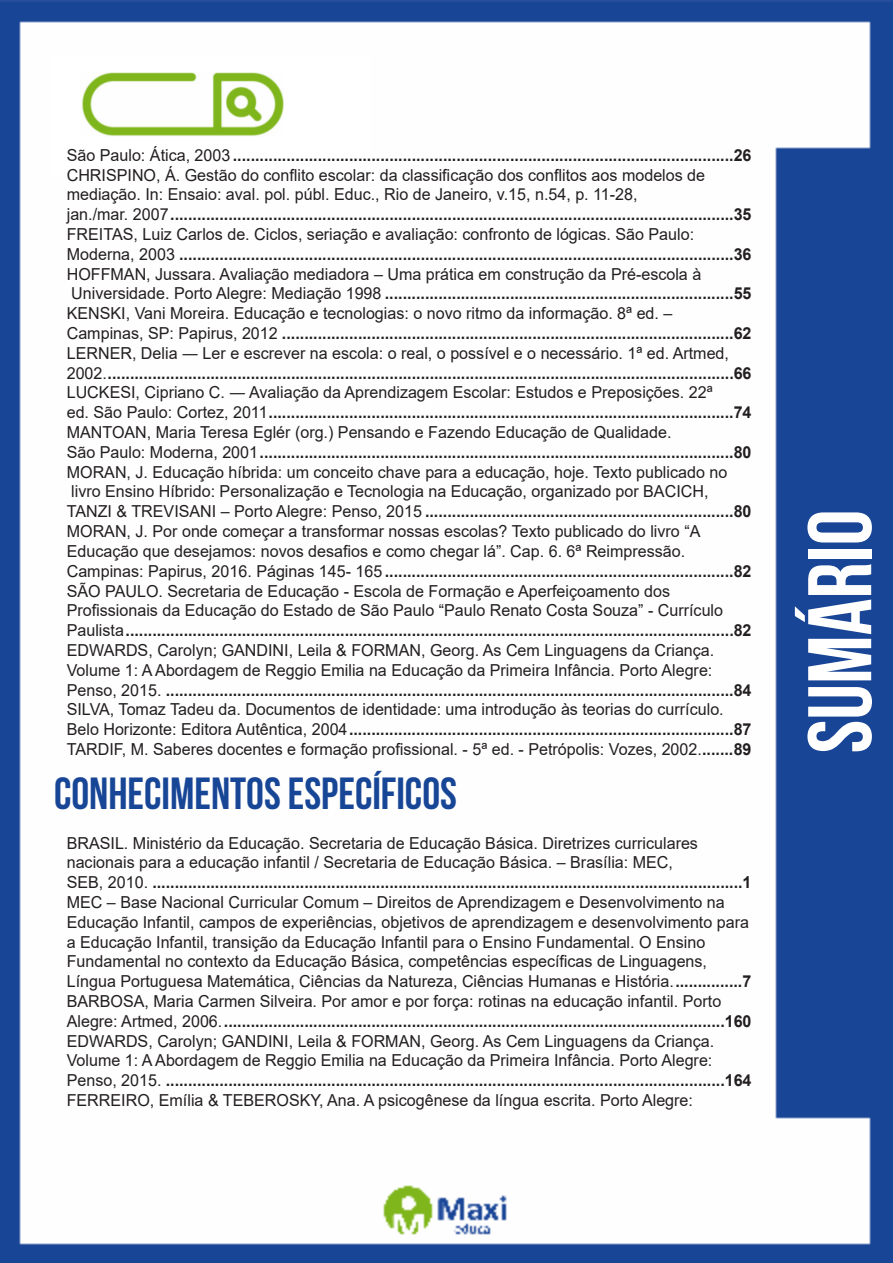
<style>
.page{position:relative;width:893px;height:1263px;background:#fff}
.page>*{position:absolute;margin:0;border:0;box-sizing:border-box;transform-origin:0 0}
.t1{font:700 90px "Bebas Neue";color:#fff}
.t2{font:700 45px "Bebas Neue";color:#184696}
.t3{font:16.5px "Arial";color:#231f20}
.t4{font:700 16.5px "Arial";color:#231f20}
.s1{font-weight:400}
.s2{font-weight:700}
</style>
<div class="page">
<img style="left:0;top:0;width:893px;height:1263px">
<div style="left:53px;top:55px;width:317px;height:121px;background:#fff"></div>
<img style="left:82px;top:72px;width:201px;height:64px">
<p class="t4" style="left:67px;top:143px;width:686px"><span class="s1">São Paulo: Ática, 2003</span> ................................................................................................................26</p>
<p class="t3" style="left:67px;top:163px;width:640px">CHRISPINO, Á. Gestão do conflito escolar: da classificação dos conflitos aos modelos de</p>
<p class="t3" style="left:67px;top:183px;width:572px">mediação. In: Ensaio: aval. pol. públ. Educ., Rio de Janeiro, v.15, n.54, p. 11-28,</p>
<p class="t4" style="left:67px;top:203px;width:686px"><span class="s1">jan./mar. 2007</span>..............................................................................................................................35</p>
<p class="t3" style="left:67px;top:223px;width:629px">FREITAS, Luiz Carlos de. Ciclos, seriação e avaliação: confronto de lógicas. São Paulo:</p>
<p class="t4" style="left:67px;top:242px;width:686px"><span class="s1">Moderna, 2003</span> ............................................................................................................................36</p>
<p class="t3" style="left:67px;top:262px;width:636px">HOFFMAN, Jussara. Avaliação mediadora – Uma prática em construção da Pré-escola à</p>
<p class="t4" style="left:71px;top:282px;width:682px"><span class="s1">Universidade. Porto Alegre: Mediação 1998</span> ..............................................................................55</p>
<p class="t3" style="left:67px;top:302px;width:607px">KENSKI, Vani Moreira. Educação e tecnologias: o novo ritmo da informação. 8ª ed. –</p>
<p class="t4" style="left:67px;top:322px;width:686px"><span class="s1">Campinas, SP: Papirus, 2012</span> .....................................................................................................62</p>
<p class="t3" style="left:67px;top:342px;width:664px">LERNER, Delia ― Ler e escrever na escola: o real, o possível e o necessário. 1ª ed. Artmed,</p>
<p class="t4" style="left:67px;top:361px;width:686px"><span class="s1">2002.</span>............................................................................................................................................66</p>
<p class="t3" style="left:67px;top:381px;width:647px">LUCKESI, Cipriano C. ― Avaliação da Aprendizagem Escolar: Estudos e Preposições. 22ª</p>
<p class="t4" style="left:67px;top:401px;width:686px"><span class="s1">ed. São Paulo: Cortez, 2011</span>........................................................................................................74</p>
<p class="t3" style="left:67px;top:421px;width:606px">MANTOAN, Maria Teresa Eglér (org.) Pensando e Fazendo Educação de Qualidade.</p>
<p class="t4" style="left:67px;top:440px;width:686px"><span class="s1">São Paulo: Moderna, 2001</span>..........................................................................................................80</p>
<p class="t3" style="left:67px;top:460px;width:662px">MORAN, J. Educação híbrida: um conceito chave para a educação, hoje. Texto publicado no</p>
<p class="t3" style="left:71px;top:480px;width:639px">livro Ensino Híbrido: Personalização e Tecnologia na Educação, organizado por BACICH,</p>
<p class="t4" style="left:67px;top:500px;width:686px"><span class="s1">TANZI &amp; TREVISANI – Porto Alegre: Penso, 2015</span> .....................................................................80</p>
<p class="t3" style="left:67px;top:520px;width:635px">MORAN, J. Por onde começar a transformar nossas escolas? Texto publicado do livro “A</p>
<p class="t3" style="left:67px;top:540px;width:620px">Educação que desejamos: novos desafios e como chegar lá”. Cap. 6. 6ª Reimpressão.</p>
<p class="t4" style="left:67px;top:559px;width:686px"><span class="s1">Campinas: Papirus, 2016. Páginas 145- 165</span> ..............................................................................82</p>
<p class="t3" style="left:67px;top:579px;width:605px">SÃO PAULO. Secretaria de Educação - Escola de Formação e Aperfeiçoamento dos</p>
<p class="t3" style="left:67px;top:599px;width:658px">Profissionais da Educação do Estado de São Paulo “Paulo Renato Costa Souza” - Currículo</p>
<p class="t4" style="left:67px;top:619px;width:686px"><span class="s1">Paulista</span>........................................................................................................................................82</p>
<p class="t3" style="left:67px;top:639px;width:649px">EDWARDS, Carolyn; GANDINI, Leila &amp; FORMAN, Georg. As Cem Linguagens da Criança.</p>
<p class="t3" style="left:67px;top:658px;width:647px">Volume 1: A Abordagem de Reggio Emilia na Educação da Primeira Infância. Porto Alegre:</p>
<p class="t4" style="left:67px;top:678px;width:686px"><span class="s1">Penso, 2015.</span> ...............................................................................................................................84</p>
<p class="t3" style="left:67px;top:698px;width:658px">SILVA, Tomaz Tadeu da. Documentos de identidade: uma introdução às teorias do currículo.</p>
<p class="t4" style="left:67px;top:718px;width:686px"><span class="s1">Belo Horizonte: Editora Autêntica, 2004</span>......................................................................................87</p>
<p class="t3" style="left:67px;top:738px;width:686px">TARDIF, M. Saberes docentes e formação profissional. - 5ª ed. - Petrópolis: Vozes, 2002.<span class="s2">.......89</span></p>
<p class="t2" style="left:54px;top:769px;width:404px">CONHECIMENTOS ESPECÍFICOS</p>
<p class="t3" style="left:67px;top:831px;width:633px">BRASIL. Ministério da Educação. Secretaria de Educação Básica. Diretrizes curriculares</p>
<p class="t3" style="left:67px;top:851px;width:608px">nacionais para a educação infantil / Secretaria de Educação Básica. – Brasília: MEC,</p>
<p class="t4" style="left:67px;top:871px;width:686px"><span class="s1">SEB, 2010.</span> ....................................................................................................................................1</p>
<p class="t3" style="left:67px;top:891px;width:660px">MEC – Base Nacional Curricular Comum – Direitos de Aprendizagem e Desenvolvimento na</p>
<p class="t3" style="left:67px;top:910px;width:684px">Educação Infantil, campos de experiências, objetivos de aprendizagem e desenvolvimento para</p>
<p class="t3" style="left:67px;top:930px;width:640px">a Educação Infantil, transição da Educação Infantil para o Ensino Fundamental. O Ensino</p>
<p class="t3" style="left:67px;top:950px;width:642px">Fundamental no contexto da Educação Básica, competências específicas de Linguagens,</p>
<p class="t3" style="left:67px;top:970px;width:686px">Língua Portuguesa Matemática, Ciências da Natureza, Ciências Humanas e História.<span class="s2">...............7</span></p>
<p class="t3" style="left:67px;top:990px;width:656px">BARBOSA, Maria Carmen Silveira. Por amor e por força: rotinas na educação infantil. Porto</p>
<p class="t4" style="left:67px;top:1009px;width:686px"><span class="s1">Alegre: Artmed, 2006.</span>................................................................................................................160</p>
<p class="t3" style="left:67px;top:1029px;width:649px">EDWARDS, Carolyn; GANDINI, Leila &amp; FORMAN, Georg. As Cem Linguagens da Criança.</p>
<p class="t3" style="left:67px;top:1049px;width:647px">Volume 1: A Abordagem de Reggio Emilia na Educação da Primeira Infância. Porto Alegre:</p>
<p class="t4" style="left:67px;top:1069px;width:686px"><span class="s1">Penso, 2015.</span> .............................................................................................................................164</p>
<p class="t3" style="left:67px;top:1089px;width:628px">FERREIRO, Emília &amp; TEBEROSKY, Ana. A psicogênese da língua escrita. Porto Alegre:</p>
<h1 class="t1" style="left:791px;top:753px;width:245px;rotate:-90deg">sumário</h1>
</div>
